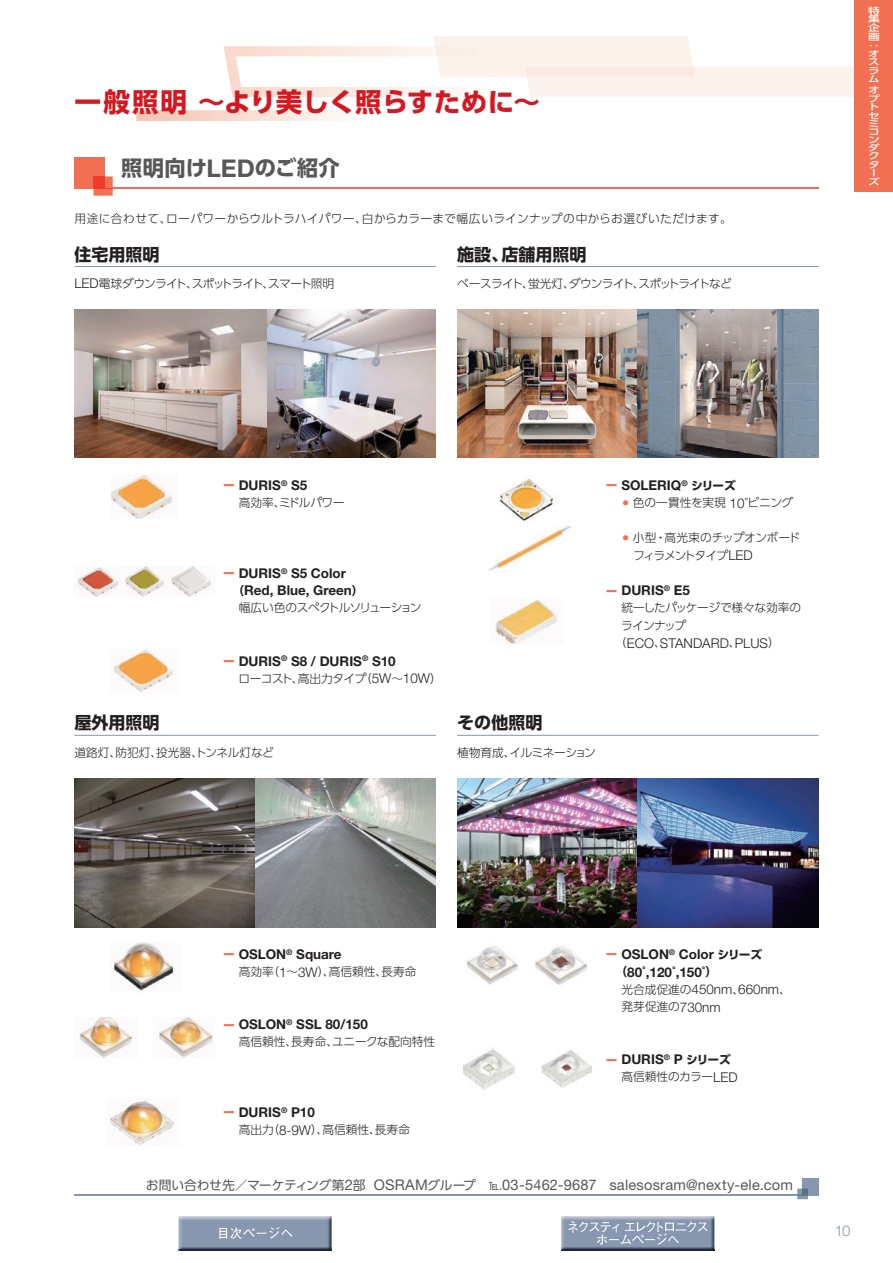
<style>
.page{position:relative;width:893px;height:1263px;background:#fff}
.page>*{position:absolute;margin:0;border:0;box-sizing:border-box;transform-origin:0 0}
.t1{font:700 26.55px "UD Shin Go Pro";letter-spacing:.005em;color:#d7171f}
.t2{font:700 21.3px "UD Shin Go Pro";letter-spacing:.015em;color:#57585a}
.t3{font:700 16.95px "UD Shin Go Pro";color:#231f20}
.t4{font:300 14.85px "Helvetica Neue";color:#8797af}
.t5{font:14.7px "Helvetica Neue";letter-spacing:.015em;color:#57585a}
.t6{font:700 13.5px/17.5px "Helvetica Neue";color:#231f20}
.t7{font:300 13.5px "Helvetica Neue";color:#231f20}
.t8{font:300 11.7px/17.5px "UD Shin Go Pro";letter-spacing:-.01em;color:#231f20}
.t9{font:300 11.7px "UD Shin Go Pro";letter-spacing:-.065em;color:#231f20}
.t10{font:300 11.7px "UD Shin Go Pro";letter-spacing:.03em;color:#231f20}
.t11{font:300 11.7px/17.5px "UD Shin Go Pro";letter-spacing:-.035em;color:#231f20}
.t12{font:300 11.7px/17.5px "UD Shin Go Pro";letter-spacing:-.05em;color:#231f20}
.t13{font:300 11.7px "UD Shin Go Pro";letter-spacing:-.03em;color:#231f20}
.t14{font:500 8.7px/8.2px "UD Shin Go Pro";color:#fff;scale:1.33 1}
.s1{font-family:"Helvetica Neue";font-size:24.45px}
.s2{font-family:"Helvetica Neue";font-size:13.5px}
.s3{font-family:"UD Shin Go Pro";font-size:11.7px}
.s4{font-family:"UD Shin Go Pro";font-size:12.75px}
.s5{font-family:"UD Shin Go Pro";font-size:10.2px}
.s6{font-size:11.7px}
</style>
<div class="page">
<svg style="left:224px;top:36px;width:631px;height:61px"></svg>
<div style="left:435px;top:46px;width:59px;height:31px;background:#fcf2ec"></div>
<hr style="left:74px;top:188px;width:745px;height:1px;background:#f36f51">
<div style="left:74px;top:157px;width:31px;height:31px;background:#f36f51"></div>
<svg style="left:94px;top:176px;width:19px;height:20px"></svg>
<div style="left:94px;top:176px;width:11px;height:12px;background:#ef3b2d"></div>
<hr style="left:74px;top:266px;width:362px;height:1px;background:#8797af">
<hr style="left:74px;top:735px;width:362px;height:1px;background:#8797af">
<hr style="left:457px;top:266px;width:362px;height:1px;background:#8797af">
<hr style="left:457px;top:735px;width:362px;height:1px;background:#8797af">
<img style="left:74px;top:309px;width:362px;height:149px">
<img style="left:74px;top:778px;width:362px;height:149px">
<img style="left:457px;top:309px;width:362px;height:149px">
<img style="left:457px;top:778px;width:362px;height:149px">
<img style="left:112px;top:475px;width:60px;height:44px">
<img style="left:113px;top:942px;width:61px;height:49px">
<img style="left:499px;top:479px;width:55px;height:42px">
<img style="left:466px;top:946px;width:52px;height:39px">
<img style="left:535px;top:946px;width:52px;height:38px">
<img style="left:74px;top:567px;width:137px;height:29px">
<img style="left:79px;top:1017px;width:134px;height:41px">
<img style="left:495px;top:600px;width:62px;height:45px">
<img style="left:463px;top:1048px;width:128px;height:42px">
<img style="left:114px;top:649px;width:59px;height:44px">
<img style="left:110px;top:1100px;width:64px;height:46px">
<hr style="left:74px;top:1194px;width:745px;height:1px;background:#8797af">
<div style="left:802px;top:1178px;width:17px;height:17px;background:#8797af"></div>
<svg style="left:797px;top:1195px;width:11px;height:4px"></svg>
<svg style="left:797px;top:1188px;width:11px;height:7px"></svg>
<img style="left:489px;top:525px;width:82px;height:46px">
<img style="left:561px;top:1216px;width:153px;height:34px">
<img style="left:568px;top:1221px;width:140px;height:12px">
<img style="left:597px;top:1233px;width:82px;height:12px">
<img style="left:179px;top:1216px;width:153px;height:34px">
<img style="left:219px;top:1227px;width:74px;height:12px">
<div style="left:855px;top:0;width:38px;height:191px;background:#f36f51"></div>
<h1 class="t1" style="left:74px;top:80px;width:467px">一般照明～より美しく照らすために～</h1>
<h2 class="t2" style="left:121px;top:151px;width:220px">照明向け<span class="s1">LED</span>のご紹介</h2>
<p class="t10" style="left:74px;top:209px;width:659px">用途に合わせて、ローパワーからウルトラハイパワー、白からカラーまで幅広いラインナップの中からお選びいただけます。</p>
<p class="t3" style="left:74px;top:240px;width:87px">住宅用照明</p>
<p class="t9" style="left:74px;top:274px;width:261px"><span class="s2">LED</span>電球ダウンライト、スポットライト、スマート照明</p>
<p class="t3" style="left:457px;top:240px;width:131px">施設、店舗用照明</p>
<p class="t9" style="left:457px;top:274px;width:276px">ベースライト、蛍光灯、ダウンライト、スポットライトなど</p>
<p class="t14" style="left:868px;top:6px;width:10px">特集企画：オスラム</p>
<p class="t14" style="left:868px;top:85px;width:10px">オプトセミコンダクターズ</p>
<p class="t6" style="left:223px;top:476px;width:85px"><sup>■</sup> DURIS<sup>®</sup> S5</p>
<p class="t11" style="left:239px;top:493px;width:107px">高効率、ミドルパワー</p>
<p class="t6" style="left:223px;top:564px;width:142px"><sup>■</sup> DURIS<sup>®</sup> S5 Color<br><span class="s3">　（</span>Red, Blue, Green<span class="s3">）</span></p>
<p class="t9" style="left:239px;top:598px;width:184px">幅広い色のスペクトルソリューション</p>
<p class="t6" style="left:223px;top:652px;width:174px"><sup>■</sup> DURIS<sup>®</sup> S8 / DURIS<sup>®</sup> S10</p>
<p class="t11" style="left:238px;top:669px;width:205px">ローコスト、高出力タイプ（<span class="s2">5W</span>～<span class="s2">10W</span>）</p>
<p class="t3" style="left:74px;top:709px;width:87px">屋外用照明</p>
<p class="t8" style="left:74px;top:743px;width:201px">道路灯、防犯灯、投光器、トンネル灯など</p>
<p class="t6" style="left:606px;top:476px;width:131px"><sup>■</sup> SOLERIQ<sup>®</sup> <span class="s3">シリーズ</span></p>
<p class="t8" style="left:623px;top:493px;width:172px"><sup>●</sup> 色の一貫性を実現 <span class="s2">10</span>°ビニング</p>
<p class="t12" style="left:606px;top:528px;width:196px;text-indent:17px"><sup>●</sup> 小型・高光束のチップオンボード　　フィラメントタイプ<span class="s2">LED</span></p>
<p class="t6" style="left:606px;top:581px;width:85px"><sup>■</sup> DURIS<sup>®</sup> E5</p>
<p class="t11" style="left:621px;top:599px;width:182px">統一したパッケージで様々な効率のラインナップ</p>
<p class="t7" style="left:615px;top:635px;width:166px"><span class="s3">（</span>ECO<span class="s3">、</span>STANDARD<span class="s3">、</span>PLUS<span class="s3">）</span></p>
<p class="t3" style="left:457px;top:709px;width:87px">その他照明</p>
<p class="t13" style="left:457px;top:743px;width:140px">植物育成、イルミネーション</p>
<p class="t6" style="left:223px;top:945px;width:120px"><sup>■</sup> OSLON<sup>®</sup> Square</p>
<p class="t8" style="left:239px;top:962px;width:179px">高効率（<span class="s2">1</span>～<span class="s2">3W</span>）、高信頼性、長寿命</p>
<p class="t6" style="left:223px;top:1015px;width:146px"><sup>■</sup> OSLON<sup>®</sup> SSL 80/150</p>
<p class="t8" style="left:239px;top:1033px;width:198px">高信頼性、長寿命、ユニークな配向特性</p>
<p class="t6" style="left:223px;top:1103px;width:93px"><sup>■</sup> DURIS<sup>®</sup> P10</p>
<p class="t8" style="left:239px;top:1120px;width:173px">高出力（<span class="s2">8-9W</span>）、高信頼性、長寿命</p>
<p class="t6" style="left:616px;top:945px;width:148px;text-indent:-10px"><sup>■</sup> OSLON<sup>®</sup> Color <span class="s3">シリーズ（</span>80<span class="s3">°</span>,120<span class="s3">°</span>,150<span class="s3">°）</span></p>
<p class="t8" style="left:621px;top:980px;width:188px">光合成促進の<span class="s2">450nm</span>、<span class="s2">660nm</span>、　　発芽促進の<span class="s2">730nm</span></p>
<p class="t6" style="left:606px;top:1050px;width:126px"><sup>■</sup> DURIS<sup>®</sup> P <span class="s3">シリーズ</span></p>
<p class="t8" style="left:621px;top:1068px;width:118px">高信頼性のカラー<span class="s2">LED</span></p>
<p class="t5" style="left:146px;top:1176px;width:649px"><span class="s4">お問い合わせ先／マーケティング第</span>2<span class="s4">部</span> OSRAM<span class="s4">グループ　</span><span class="s5">℡</span><span class="s6">.</span>03-5462-9687 salesosram@nexty-ele.com</p>
<p class="t4" style="left:835px;top:1222px;width:17px">10</p>
</div>
